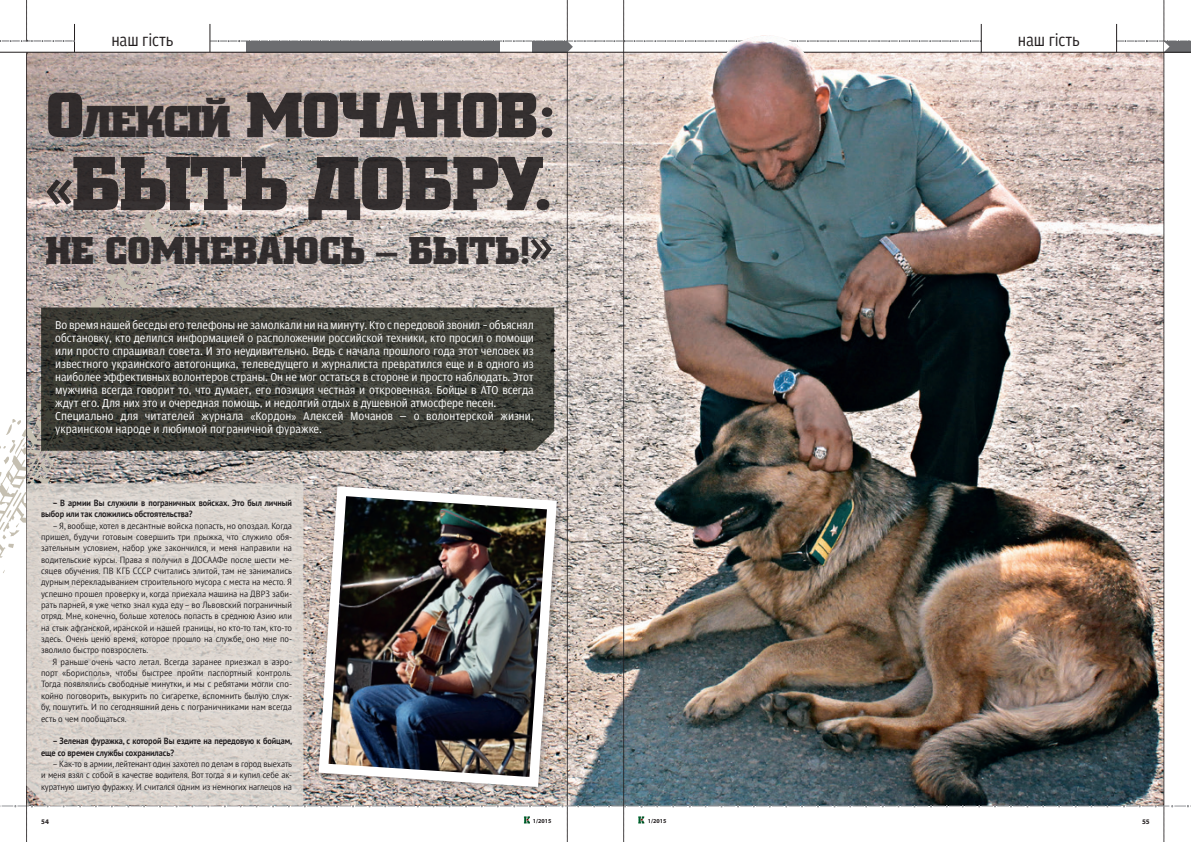
<style>
.page{position:relative;width:1191px;height:842px;background:#fff}
.page>*{position:absolute;margin:0;border:0;box-sizing:border-box;transform-origin:0 0}
.t1{font:76.1px "Coliseum Black C";letter-spacing:-.01em;color:#231f20;scale:1.1 1}
.t2{font:63.6px "Coliseum Black C";letter-spacing:-.02em;color:#231f20;scale:1.1 1}
.t3{font:38.5px "Coliseum Black C";color:#231f20;scale:1.1 1}
.t4{font:17.7px "Amplitude";letter-spacing:-.01em;color:#231f20;scale:.93 1}
.t5{font:12px/13px "Amplitude";letter-spacing:-.01em;color:#fff}
.t6{font:9px/11.3px "PT Sans";color:#231f20;text-align:justify;scale:.93 1}
.t7{font:9px/11.3px "PT Sans";color:#231f20;text-align:justify;scale:.94 1}
.t8{font:9px/11.3px "PT Sans";color:#231f20;text-align:justify;scale:.92 1}
.t9{font:700 9px/11.3px "PT Sans";letter-spacing:-.01em;color:#231f20;scale:.92 1}
.t10{font:700 7px "Myriad Pro";color:#231f20}
.t11{font:700 6px "Myriad Pro";color:#231f20}
.s1{font-size:44.5px}
.s2{font-size:63.6px}
</style>
<div class="page">
<img style="left:0;top:0;width:1191px;height:842px">
<svg style="left:41px;top:307px;width:513px;height:144px;background:#3d3d36"></svg>
<svg style="left:26px;top:483px;width:277px;height:322px;background:#cec8c2"></svg>
<div style="left:315px;top:482px;width:248px;height:312px;background:#231f20;opacity:.36"></div>
<img style="left:319px;top:486px;width:238px;height:301px">
<img style="left:328px;top:496px;width:219px;height:281px">
<img style="left:713px;top:36px;width:101px;height:59px">
<svg style="left:35px;top:493px;width:263px;height:304px;background:#ddd7d1"></svg>
<h3 class="t4" style="left:111px;top:30px;width:68px">наш гість</h3>
<h3 class="t4" style="left:1017px;top:30px;width:68px">наш гість</h3>
<h2 class="t2" style="left:46px;top:79px;width:464px">О<span class="s1">лексій</span> МОЧАНОВ:</h2>
<h1 class="t1" style="left:46px;top:140px;width:461px">«БЫТЬ ДОБРУ.</h1>
<h3 class="t3" style="left:46px;top:229px;width:462px">НЕ СОМНЕВАЮСЬ – БЫТЬ!<span class="s2">»</span></h3>
<p class="t5" style="left:55px;top:319px;width:480px">Во время нашей беседы его телефоны не замолкали ни на минуту. Кто с передовой звонил – объяснял обстановку, кто делился информацией о расположении российской техники, кто просил о помощи или просто спрашивал совета. И это неудивительно. Ведь с начала прошлого года этот человек из известного украинского автогонщика, телеведущего и журналиста превратился еще и в одного из наиболее эффективных волонтеров страны. Он не мог остаться в стороне и просто наблюдать. Этот мужчина всегда говорит то, что думает, его позиция честная и откровенная. Бойцы в АТО всегда ждут его. Для них это и очередная помощь, и недолгий отдых в душевной атмосфере песен.<br>Специально для читателей журнала «Кордон» Алексей Мочанов — о волонтерской жизни, украинском народе и любимой пограничной фуражке.</p>
<p class="t9" style="left:41px;top:497px;width:274px;text-indent:11px">– В армии Вы служили в пограничных войсках. Это был личный выбор или так сложились обстоятельства?</p>
<p class="t6" style="left:41px;top:520px;width:271px;text-indent:11px">– Я, вообще, хотел в десантные войска попасть, но опоздал. Когда пришел, будучи готовым совершить три прыжка, что служило обя&shy;зательным условием, набор уже закончился, и меня направили на водительские курсы. Права я получил в ДОСААФе после шести ме&shy;сяцев обучения. ПВ КГБ СССР считались элитой, там не занимались дурным перекладыванием строительного мусора с места на место. Я успешно прошел проверку и, когда приехала машина на ДВРЗ заби&shy;рать парней, я уже четко знал куда еду – во Львовский пограничный отряд. Мне, конечно, больше хотелось попасть в среднюю Азию или на стык афганской, иранской и нашей границы, но кто-то там, кто-то здесь. Очень ценю время, которое прошло на службе, оно мне по&shy;зволило быстро повзрослеть.</p>
<p class="t7" style="left:41px;top:656px;width:268px;text-indent:11px">Я раньше очень часто летал. Всегда заранее приезжал в аэро&shy;порт «Борисполь», чтобы быстрее пройти паспортный контроль.<br>Тогда появлялись свободные минутки, и мы с ребятами могли спо&shy;койно поговорить, выкурить по сигаретке, вспомнить былую служ&shy;бу, пошутить. И по сегодняшний день с пограничниками нам всегда есть о чем пообщаться.</p>
<p class="t9" style="left:41px;top:735px;width:274px;text-indent:11px">– Зеленая фуражка, с которой Вы ездите на передовую к бойцам, еще со времен службы сохранилась?</p>
<p class="t8" style="left:41px;top:758px;width:274px;text-indent:11px">– Как-то в армии, лейтенант один захотел по делам в город выехать и меня взял с собой в качестве водителя. Вот тогда я и купил себе ак&shy;куратную шитую фуражку. И считался одним из немногих наглецов на</p>
<p class="t10" style="left:41px;top:816px;width:9px">54</p>
<p class="t11" style="left:533px;top:817px;width:20px">1/2015</p>
<p class="t11" style="left:648px;top:817px;width:20px">1/2015</p>
<p class="t10" style="left:1142px;top:817px;width:9px">55</p>
</div>
